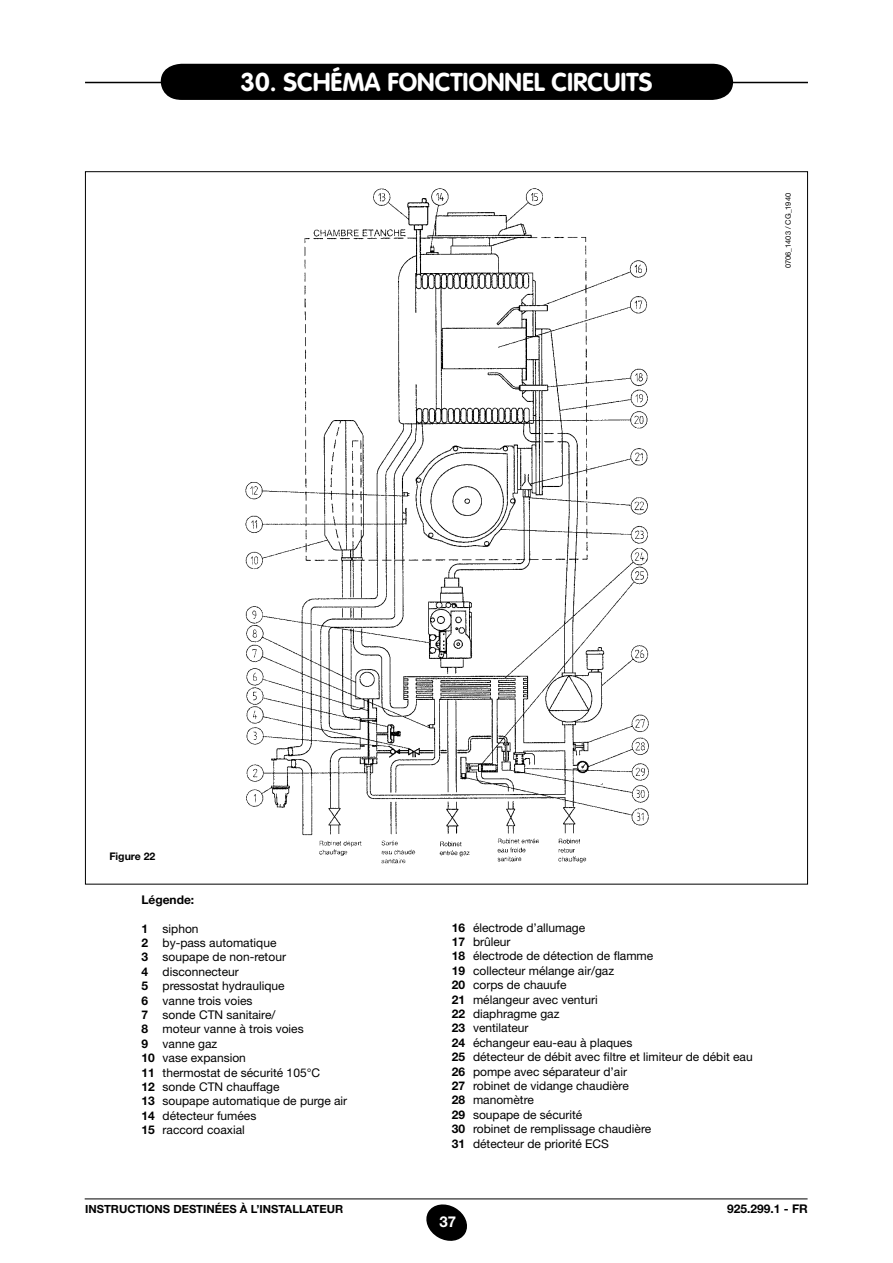
<style>
.page{position:relative;width:893px;height:1263px;background:#fff}
.page>*{position:absolute;margin:0;border:0;box-sizing:border-box;transform-origin:0 0}
.t1{font:700 25.5px "VAG Rounded Std";color:#fff}
.t2{font:700 15px "Helvetica Neue LT Std";color:#fff}
.t3{font:12px/14.4px "Helvetica Neue LT Std";color:#000}
.t4{font:700 12px "Helvetica Neue LT Std";color:#000}
.t5{font:700 11.25px "Helvetica Neue LT Std";color:#000}
.t6{font:700 10.5px "Helvetica Neue LT Std";color:#000}
.t7{font:7.5px "Helvetica Neue LT Std";color:#000}
.s1{font-weight:700}
</style>
<div class="page">
<svg style="left:426px;top:1204px;width:41px;height:37px"></svg>
<hr style="left:85px;top:1198px;width:723px;height:1px;background:#000">
<svg style="left:160px;top:63px;width:574px;height:37px;background:#0a0a0a"></svg>
<hr style="left:722px;top:82px;width:86px;height:1px;background:#000">
<hr style="left:85px;top:82px;width:85px;height:1px;background:#000">
<img style="left:245px;top:188px;width:405px;height:676px">
<h1 class="t1" style="left:240px;top:67px;width:414px">30. SCHÉMA FONCTIONNEL CIRCUITS</h1>
<p class="t7" style="left:783px;top:268px;width:77px;rotate:-90deg">0706_1403 / CG_1940</p>
<p class="t6" style="left:109px;top:850px;width:42px">FIGURE 22</p>
<p class="t4" style="left:141px;top:892px;width:54px">LÉGENDE:</p>
<p class="t3" style="left:141px;top:921px;width:59px"><span class="s1">1</span> siphon<br><span class="s1">2</span></p>
<p class="t3" style="left:163px;top:935px;width:115px">by-pass automatique</p>
<p class="t3" style="left:141px;top:950px;width:207px;text-indent:21px">soupape de non-retour<br><span class="s1">4</span> disconnecteur<br><span class="s1">5</span> pressostat hydraulique<br><span class="s1">6</span> vanne trois voies<br><span class="s1">7</span> sonde CTN sanitaire/<br><span class="s1">8</span> moteur vanne à trois voies<br><span class="s1">9</span> vanne gaz<br><span class="s1">10</span> vase expansion<br><span class="s1">11</span> thermostat de sécurité 105°C<br><span class="s1">12</span> sonde CTN chauffage<br><span class="s1">13</span> soupape automatique de purge air<br><span class="s1">14</span> détecteur fumées<br><span class="s1">15</span> raccord coaxial</p>
<p class="t4" style="left:141px;top:949px;width:5px">3</p>
<p class="t3" style="left:452px;top:920px;width:302px"><span class="s1">16</span> électrode d’allumage<br><span class="s1">17</span> brûleur<br><span class="s1">18</span> électrode de détection de flamme<br><span class="s1">19</span> collecteur mélange air/gaz<br><span class="s1">20</span> corps de chauufe<br><span class="s1">21</span> mélangeur avec venturi<br><span class="s1">22</span> diaphragme gaz<br><span class="s1">23</span> ventilateur<br><span class="s1">24</span> échangeur eau-eau à plaques<br><span class="s1">25</span> détecteur de débit avec filtre et limiteur de débit eau<br><span class="s1">26</span> pompe avec séparateur d’air<br><span class="s1">27</span> robinet de vidange chaudière<br><span class="s1">28</span> manomètre<br><span class="s1">29</span> soupape de sécurité<br><span class="s1">30</span> robinet de remplissage chaudière<br><span class="s1">31</span> détecteur de priorité ECS</p>
<p class="t5" style="left:85px;top:1202px;width:208px">INSTRUCTIONS DESTINÉES À L’INSTALLA</p>
<p class="t5" style="left:313px;top:1202px;width:28px">TEUR</p>
<p class="t4" style="left:727px;top:1202px;width:82px">925.299.1 - FR</p>
<p class="t2" style="left:439px;top:1212px;width:18px">37</p>
</div>
